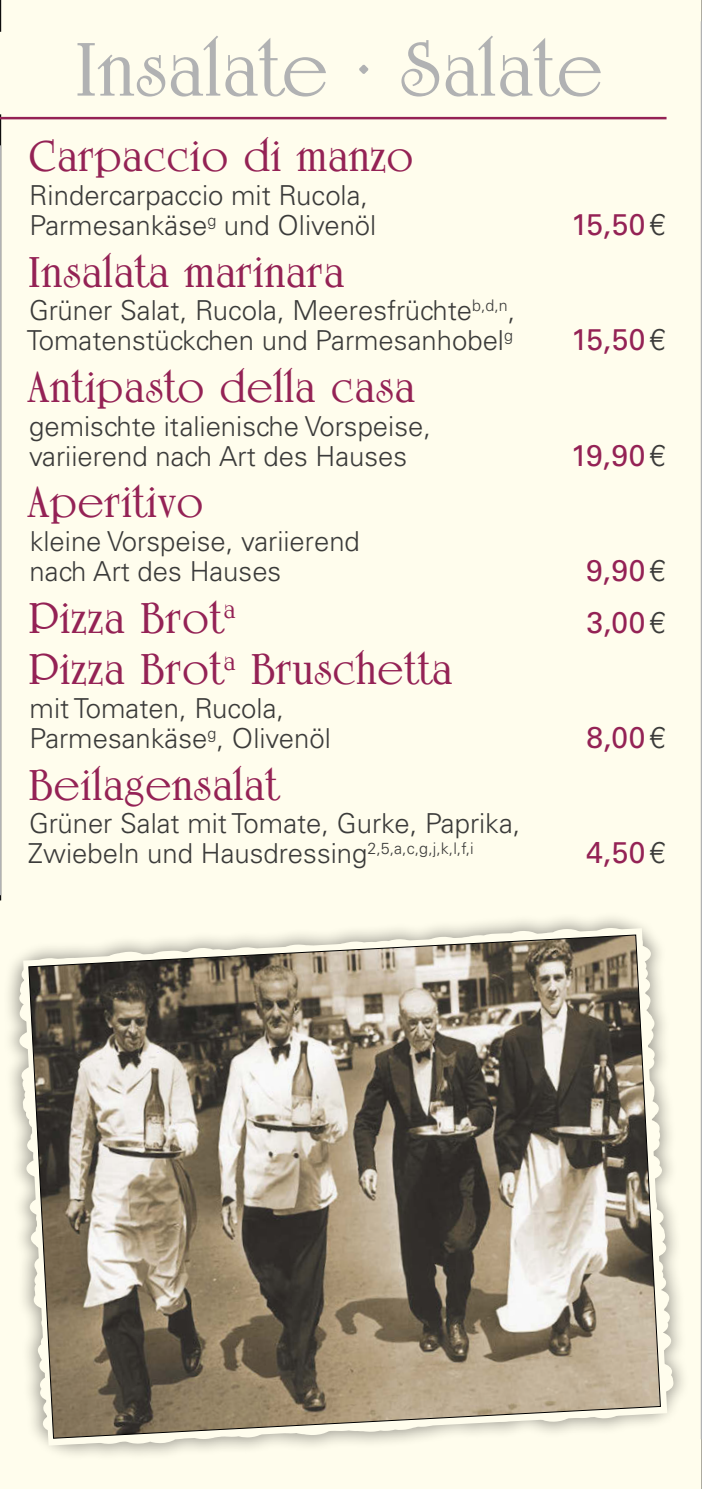
<style>
.page{position:relative;width:702px;height:1489px;background:#fff}
.page>*{position:absolute;margin:0;border:0;box-sizing:border-box;transform-origin:0 0}
.t1{font:75px "US";letter-spacing:.01em;color:#b1b2b3}
.t2{font:42.5px "US";letter-spacing:.02em;color:#942255}
.t3{font:30px "Univers LT Std";letter-spacing:.01em;color:#942255}
.t4{font:300 27.5px/30px "Univers LT Std";color:#3b3b3a}
.s1{font-weight:300;color:#3b3b3a}
</style>
<div class="page">
<div style="left:1px;top:0;width:700px;height:1488px;background:#fffded"></div>
<svg style="left:701px;top:0;width:1px;height:1488px"></svg>
<hr style="left:0;top:117px;width:666px;height:2px;background:#942255">
<hr style="left:0;top:145px;width:1px;height:750px;background:#b1b2b3">
<hr style="left:700px;top:21px;width:2px;height:1418px;background:#b1b2b3">
<div style="left:0;top:881px;width:674px;height:607px;background:#fffded"></div>
<div style="left:0;top:32px;width:666px;height:82px;background:#fffded"></div>
<div style="left:3px;top:911px;width:687px;height:549px;background:#000;opacity:.35"></div>
<svg style="left:23px;top:928px;width:644px;height:517px;fill:#fcfaea"></svg>
<svg style="left:28px;top:934px;width:633px;height:504px"></svg>
<h1 class="t1" style="left:16px;top:25px;width:250px">∙ Salate</h1>
<h1 class="t1" style="left:74px;top:25px;width:530px">Insalate ∙ Salate</h1>
<h2 class="t2" style="left:29px;top:131px;width:386px">Carpaccio di manzo</h2>
<p class="t4" style="left:29px;top:180px;width:348px">Rindercarpaccio mit Rucola,<br>Parmesankäse<sup>g</sup> und Olivenöl</p>
<h2 class="t2" style="left:28px;top:247px;width:317px">Insalata marinara</h2>
<p class="t4" style="left:27px;top:295px;width:490px">Grüner Salat, Rucola, Meeresfrüchte<sup>b,d,n</sup>,<br>Tomatenstückchen und Parmesanhobel<sup>g</sup></p>
<h2 class="t2" style="left:27px;top:362px;width:389px">Antipasto della casa</h2>
<p class="t4" style="left:29px;top:411px;width:403px">gemischte italienische Vorspeise, variierend nach Art des Hauses</p>
<h2 class="t2" style="left:27px;top:477px;width:177px">Aperitivo</h2>
<p class="t4" style="left:30px;top:526px;width:332px">kleine Vorspeise, variierend nach Art des Hauses</p>
<h2 class="t2" style="left:28px;top:592px;width:208px">Pizza Brot<sup>a</sup></h2>
<h2 class="t2" style="left:28px;top:644px;width:425px">Pizza Brot<sup>a</sup> Bruschetta</h2>
<p class="t4" style="left:29px;top:693px;width:303px">mit Tomaten, Rucola,<br>Parmesankäse<sup>g</sup>, Olivenöl</p>
<h2 class="t2" style="left:28px;top:759px;width:251px">Beilagensalat</h2>
<p class="t4" style="left:28px;top:808px;width:494px">Grüner Salat mit Tomate, Gurke, Paprika,<br>Zwiebeln und Hausdressing<sup>2,5,a,c,g,j,k,l,f,i</sup></p>
<p class="t3" style="left:571px;top:206px;width:96px">15,50<span class="s1">€</span></p>
<p class="t3" style="left:571px;top:322px;width:96px">15,50<span class="s1">€</span></p>
<p class="t3" style="left:571px;top:437px;width:96px">19,90<span class="s1">€</span></p>
<p class="t3" style="left:586px;top:552px;width:81px">9,90<span class="s1">€</span></p>
<p class="t3" style="left:586px;top:604px;width:81px">3,00<span class="s1">€</span></p>
<p class="t3" style="left:586px;top:719px;width:81px">8,00<span class="s1">€</span></p>
<p class="t3" style="left:586px;top:834px;width:81px">4,50<span class="s1">€</span></p>
</div>
